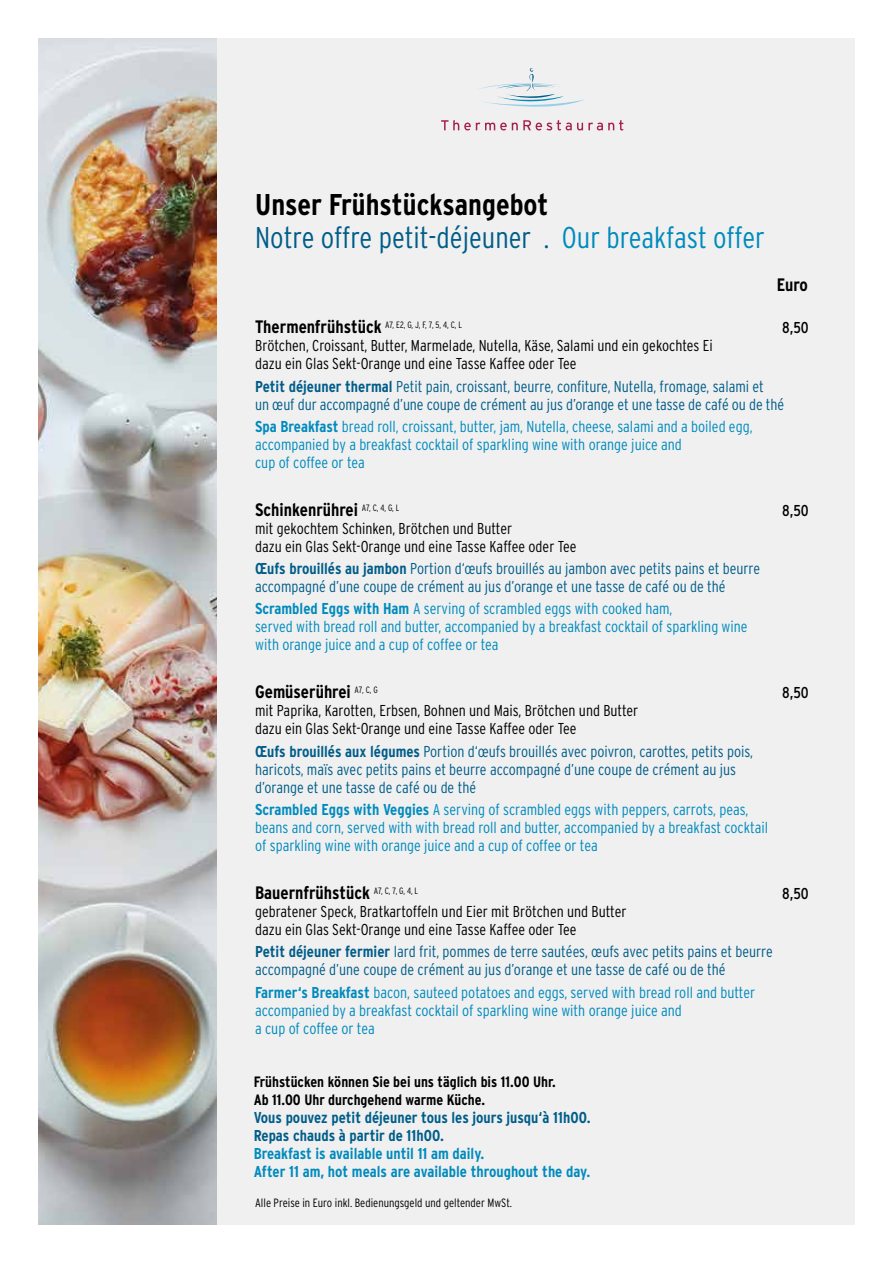
<style>
.page{position:relative;width:893px;height:1263px;background:#fff}
.page>*{position:absolute;margin:0;border:0;box-sizing:border-box;transform-origin:0 0}
.t1{font:300 condensed 30px/33px "Interstate";color:#005d89}
.t2{font:700 condensed 18px "Interstate";color:#000}
.t3{font:300 condensed 15.75px/18px "Interstate";color:#008abd}
.t4{font:300 condensed 15.75px/18px "Interstate";color:#005d89}
.t5{font:300 condensed 15.75px/18px "Interstate";color:#000}
.t6{font:700 condensed 15.75px/18px "Interstate";color:#008abd}
.t7{font:700 condensed 15.75px/18px "Interstate";color:#005d89}
.t8{font:condensed 15.75px "Interstate";color:#000}
.t9{font:700 condensed 15px/18px "Interstate";color:#000}
.t10{font:300 condensed 12px "Interstate";color:#000}
.t11{font:300 condensed 9.15px "Interstate";color:#000}
.s1{font-weight:700;color:#000}
.s2{color:#008abd}
.s3{font-weight:700;font-size:18px}
.s4{font-weight:700}
</style>
<div class="page">
<div style="left:38px;top:38px;width:817px;height:1187px;background:#f0f0f0"></div>
<svg style="left:478px;top:68px;width:107px;height:39px"></svg>
<svg style="left:441px;top:120px;width:182px;height:10px"></svg>
<img style="left:38px;top:38px;width:179px;height:1187px">
<h1 class="t1" style="left:255px;top:188px;width:511px"><span class="s1">Unser Frühstücksangebot<br></span>Notre offre petit-déjeuner . <span class="s2">Our breakfast offer</span></h1>
<p class="t2" style="left:777px;top:274px;width:33px">Euro</p>
<p class="t11" style="left:255px;top:320px;width:208px"><span class="s3">Thermenfrühstück</span> A7, E2, G, J, F, 7, 5, 4, C, L</p>
<p class="t8" style="left:782px;top:319px;width:28px">8,50</p>
<p class="t5" style="left:255px;top:337px;width:459px">Brötchen, Croissant, Butter, Marmelade, Nutella, Käse, Salami und ein gekochtes Ei dazu ein Glas Sekt-Orange und eine Tasse Kaffee oder Tee</p>
<p class="t4" style="left:255px;top:377px;width:530px"><span class="s4">Petit déjeuner thermal</span> Petit pain, croissant, beurre, confiture, Nutella, fromage, salami et<br>un œuf dur accompagné d’une coupe de crément au jus d’orange et une tasse de café ou de thé</p>
<p class="t3" style="left:255px;top:417px;width:499px"><span class="s4">Spa Breakfast</span> bread roll, croissant, butter, jam, Nutella, cheese, salami and a boiled egg, accompanied by a breakfast cocktail of sparkling wine with orange juice and<br>cup of coffee or tea</p>
<p class="t2" style="left:255px;top:499px;width:146px">Schinkenrührei <sup>A7,</sup> <sup>C,</sup> <sup>4,</sup> <sup>G,</sup> <sup>L</sup></p>
<p class="t8" style="left:782px;top:502px;width:28px">8,50</p>
<p class="t5" style="left:255px;top:519px;width:323px">mit gekochtem Schinken, Brötchen und Butter<br>dazu ein Glas Sekt-Orange und eine Tasse Kaffee oder Tee</p>
<p class="t4" style="left:255px;top:559px;width:506px"><span class="s4">Œufs brouillés au jambon</span> Portion d‘œufs brouillés au jambon avec petits pains et beurre accompagné d’une coupe de crément au jus d’orange et une tasse de café ou de thé</p>
<p class="t3" style="left:255px;top:600px;width:494px"><span class="s4">Scrambled Eggs with Ham</span> A serving of scrambled eggs with cooked ham,<br>served with bread roll and butter, accompanied by a breakfast cocktail of sparkling wine with orange juice and a cup of coffee or tea</p>
<p class="t2" style="left:255px;top:682px;width:124px">Gemüserührei <sup>A7,</sup> <sup>C,</sup> <sup>G</sup></p>
<p class="t8" style="left:782px;top:684px;width:28px">8,50</p>
<p class="t5" style="left:255px;top:702px;width:385px">mit Paprika, Karotten, Erbsen, Bohnen und Mais, Brötchen und Butter dazu ein Glas Sekt-Orange und eine Tasse Kaffee oder Tee</p>
<p class="t4" style="left:255px;top:742px;width:499px"><span class="s4">Œufs brouillés aux légumes</span> Portion d‘œufs brouillés avec poivron, carottes, petits pois, haricots, maïs avec petits pains et beurre accompagné d’une coupe de crément au jus d’orange et une tasse de café ou de thé</p>
<p class="t3" style="left:255px;top:800px;width:514px"><span class="s4">Scrambled Eggs with Veggies</span> A serving of scrambled eggs with peppers, carrots, peas, beans and corn, served with with bread roll and butter, accompanied by a breakfast cocktail of sparkling wine with orange juice and a cup of coffee or tea</p>
<p class="t2" style="left:255px;top:883px;width:165px">Bauernfrühstück <sup>A7,</sup> <sup>C,</sup> <sup>7,</sup> <sup>G,</sup> <sup>4,</sup> <sup>L</sup></p>
<p class="t8" style="left:782px;top:885px;width:28px">8,50</p>
<p class="t5" style="left:255px;top:902px;width:373px">gebratener Speck, Bratkartoffeln und Eier mit Brötchen und Butter dazu ein Glas Sekt-Orange und eine Tasse Kaffee oder Tee</p>
<p class="t4" style="left:255px;top:942px;width:519px"><span class="s4">Petit déjeuner fermier</span> lard frit, pommes de terre sautées, œufs avec petits pains et beurre accompagné d’une coupe de crément au jus d’orange et une tasse de café ou de thé</p>
<p class="t3" style="left:255px;top:983px;width:502px"><span class="s4">Farmer‘s Breakfast</span> bacon, sauteed potatoes and eggs, served with bread roll and butter accompanied by a breakfast cocktail of sparkling wine with orange juice and<br>a cup of coffee or tea</p>
<p class="t9" style="left:254px;top:1072px;width:304px">Frühstücken können Sie bei uns täglich bis 11.00 Uhr.<br>Ab 11.00 Uhr durchgehend warme Küche.</p>
<p class="t7" style="left:254px;top:1108px;width:338px">Vous pouvez petit déjeuner tous les jours jusqu‘à 11h00.<br>Repas chauds à partir de 11h00.</p>
<p class="t6" style="left:254px;top:1144px;width:338px">Breakfast is available until 11 am daily.<br>After 11 am, hot meals are available throughout the day.</p>
<p class="t10" style="left:255px;top:1196px;width:258px">Alle Preise in Euro inkl. Bedienungsgeld und geltender MwSt.</p>
</div>
